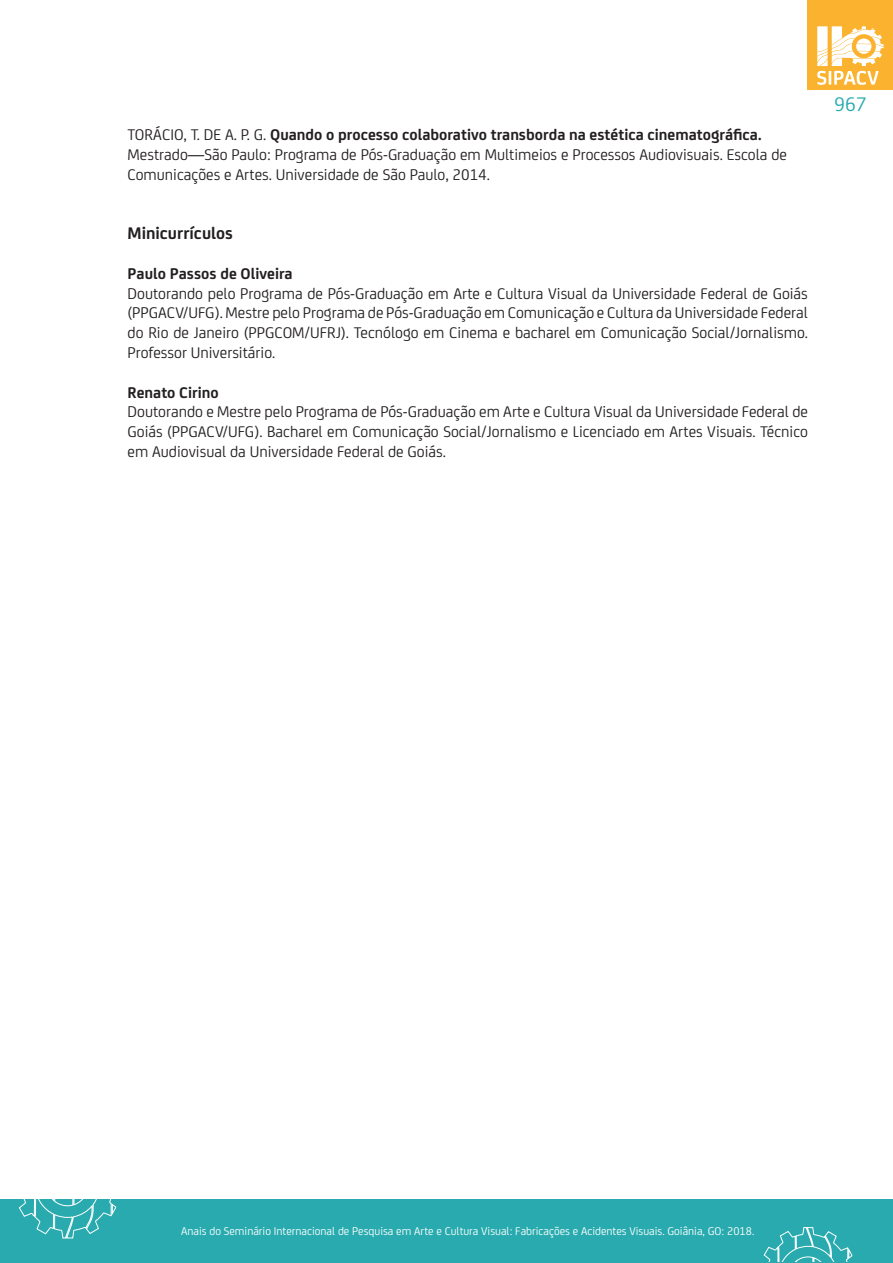
<style>
.page{position:relative;width:893px;height:1263px;background:#fff}
.page>*{position:absolute;margin:0;border:0;box-sizing:border-box;transform-origin:0 0}
.t1{font:21px "FS Joey";color:#28aaae}
.resumo{font:700 18px "FS Joey";color:#231f20}
.resumo-2{font:16.5px/19.8px "FS Joey";color:#231f20;text-align:justify}
.bibliografia{font:16.5px/19.8px "FS Joey";color:#231f20}
.resumo-3{font:700 16.5px "FS Joey";color:#231f20}
.t2{font:12px "FS Joey";color:#fff}
.s1{font-weight:700}
</style>
<div class="page">
<div style="left:808px;top:0;width:85px;height:89px;background:#fbb22e"></div>
<svg style="left:817px;top:26px;width:67px;height:59px"></svg>
<div style="left:0;top:1199px;width:893px;height:64px;background:#28aaae"></div>
<svg style="left:18px;top:1199px;width:99px;height:40px"></svg>
<svg style="left:763px;top:1227px;width:90px;height:35px"></svg>
<p class="bibliografia" style="left:128px;top:124px;width:661px">TORÁCIO, T. DE A. P. G. <span class="s1">Quando o processo colaborativo transborda na estética cinematográfica.<br></span>Mestrado—São Paulo: Programa de Pós-Graduação em Multimeios e Processos Audiovisuais. Escola de<br>Comunicações e Artes. Universidade de São Paulo, 2014.</p>
<p class="resumo" style="left:128px;top:220px;width:107px">Minicurrículos</p>
<p class="resumo-3" style="left:128px;top:261px;width:167px">Paulo Passos de Oliveira</p>
<p class="resumo-2" style="left:128px;top:282px;width:682px">Doutorando pelo Programa de Pós-Graduação em Arte e Cultura Visual da Universidade Federal de Goiás (PPGACV/UFG). Mestre pelo Programa de Pós-Graduação em Comunicação e Cultura da Universidade Federal do Rio de Janeiro (PPGCOM/UFRJ). Tecnólogo em Cinema e bacharel em Comunicação Social/Jornalismo.<br>Professor Universitário.</p>
<p class="resumo-3" style="left:128px;top:380px;width:93px">Renato Cirino</p>
<p class="resumo-2" style="left:128px;top:401px;width:682px">Doutorando e Mestre pelo Programa de Pós-Graduação em Arte e Cultura Visual da Universidade Federal de Goiás (PPGACV/UFG). Bacharel em Comunicação Social/Jornalismo e Licenciado em Artes Visuais. Técnico em Audiovisual da Universidade Federal de Goiás.</p>
<p class="t1" style="left:834px;top:90px;width:34px">967</p>
<p class="t2" style="left:181px;top:1223px;width:575px">Anais do Seminário Internacional de Pesquisa em Arte e Cultura Visual: Fabricações e Acidentes Visuais. Goiânia, GO: 2018.</p>
</div>
